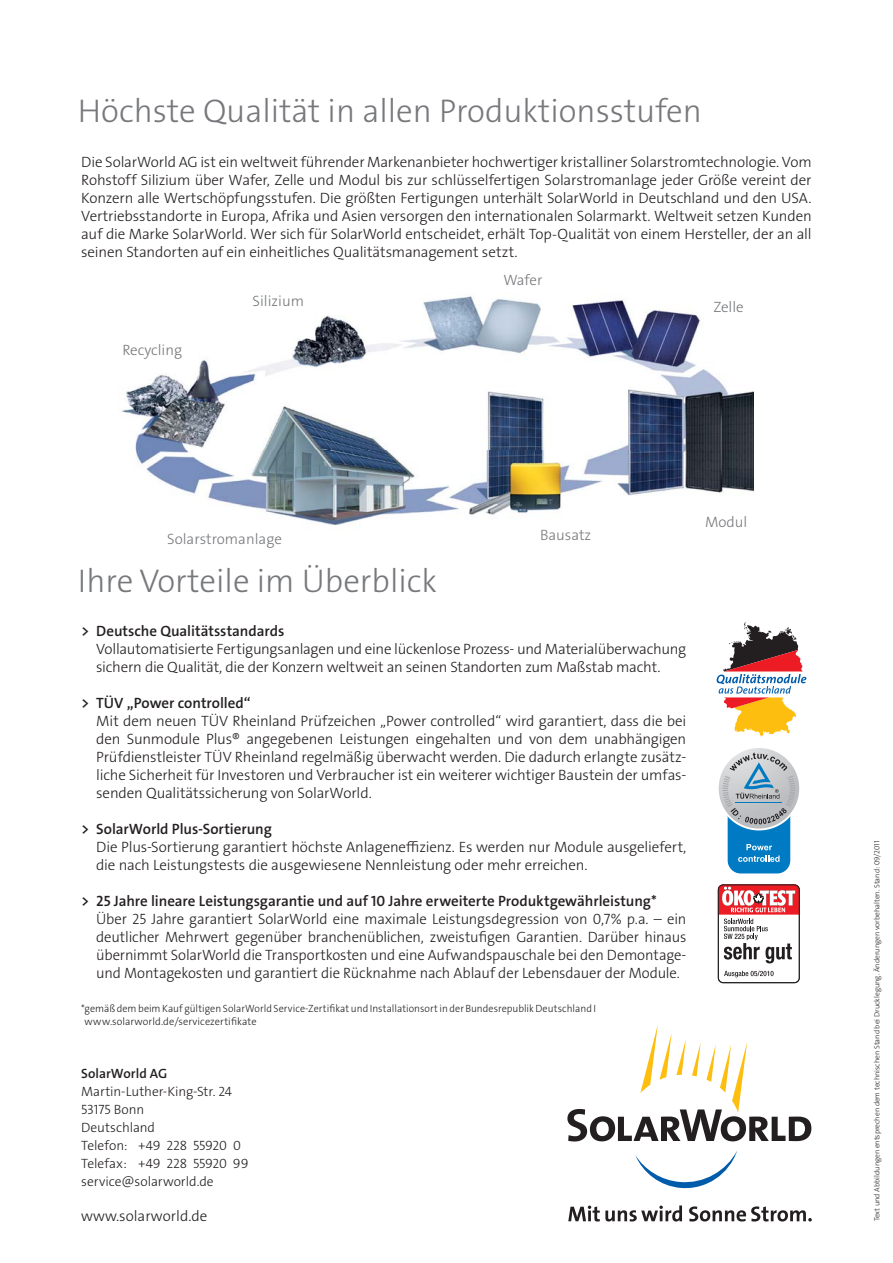
<style>
.page{position:relative;width:893px;height:1263px;background:#fff}
.page>*{position:absolute;margin:0;border:0;box-sizing:border-box;transform-origin:0 0}
.t1{font:33px "The Sans LP3 Lig";color:#77787b}
.t2{font:15px/18px "The Sans LP3 Lig";letter-spacing:-.01em;color:#231f20}
.t3{font:300 15px/18px "The Sans";letter-spacing:-.015em;color:#231f20;text-align:justify}
.t4{font:15px "The Sans LP6 Se Bld";color:#231f20}
.t5{font:15px "The Sans LP3 Lig";color:#77787b}
.t6{font:13.5px/18px "The Sans LP3 Lig";color:#231f20}
.t7{font:13.5px "The Sans LP6 Se Bld";color:#231f20}
.t8{font:10.5px/12.6px "The Sans LP3 Lig";letter-spacing:.005em;color:#231f20;scale:.96 1}
.t9{font:7.5px "The Sans LP3 Lig";color:#231f20}
</style>
<div class="page">
<svg style="left:568px;top:1205px;width:114px;height:16px"></svg>
<svg style="left:689px;top:1206px;width:123px;height:15px"></svg>
<svg style="left:567px;top:1024px;width:244px;height:117px"></svg>
<svg style="left:635px;top:1151px;width:102px;height:38px"></svg>
<img style="left:122px;top:296px;width:632px;height:229px">
<div style="left:718px;top:884px;width:82px;height:99px;border:1px solid #231f20;border-radius:5px"></div>
<svg style="left:724px;top:971px;width:50px;height:6px"></svg>
<svg style="left:717px;top:884px;width:83px;height:79px"></svg>
<svg style="left:717px;top:622px;width:89px;height:114px"></svg>
<div style="left:728px;top:788px;width:62px;height:85px;background:#007ac2;border-radius:13px"></div>
<svg style="left:738px;top:844px;width:41px;height:18px"></svg>
<svg style="left:718px;top:748px;width:82px;height:82px"></svg>
<h1 class="t1" style="left:78px;top:95px;width:625px">Höchste Qualität in allen Produktionsstufen</h1>
<p class="t3" style="left:81px;top:154px;width:732px">Die SolarWorld AG ist ein weltweit führender Markenanbieter hochwertiger kristalliner Solarstromtechnologie. Vom Rohstoff Silizium über Wafer, Zelle und Modul bis zur schlüsselfertigen Solarstromanlage jeder Größe vereint der Konzern alle Wertschöpfungsstufen. Die größten Fertigungen unterhält SolarWorld in Deutschland und den USA.<br>Vertriebsstandorte in Europa, Afrika und Asien versorgen den internationalen Solarmarkt. Weltweit setzen Kunden auf die Marke SolarWorld. Wer sich für SolarWorld entscheidet, erhält Top-Qualität von einem Hersteller, der an all seinen Standorten auf ein einheitliches Qualitätsmanagement setzt.</p>
<p class="t5" style="left:122px;top:343px;width:61px">Recycling</p>
<p class="t5" style="left:252px;top:294px;width:53px">Silizium</p>
<p class="t5" style="left:503px;top:272px;width:40px">Wafer</p>
<p class="t5" style="left:713px;top:300px;width:32px">Zelle</p>
<p class="t5" style="left:167px;top:532px;width:116px">Solarstromanlage</p>
<p class="t5" style="left:540px;top:528px;width:53px">Bausatz</p>
<h1 class="t1" style="left:78px;top:565px;width:361px">Ihre Vorteile im Überblick</h1>
<p class="t4" style="left:81px;top:623px;width:205px">&gt; Deutsche Qualitätsstandards</p>
<p class="t2" style="left:96px;top:640px;width:592px">Vollautomatisierte Fertigungsanlagen und eine lückenlose Prozess- und Materialüberwachung sichern die Qualität, die der Konzern weltweit an seinen Standorten zum Maßstab macht.</p>
<p class="t4" style="left:81px;top:695px;width:171px">&gt; TÜV „Power controlled“</p>
<p class="t2" style="left:96px;top:712px;width:592px;text-align:justify">Mit dem neuen TÜV Rheinland Prüfzeichen „Power controlled“ wird garantiert, dass die bei den Sunmodule Plus® angegebenen Leistungen eingehalten und von dem unabhängigen Prüfdienstleister TÜV Rheinland regelmäßig überwacht werden. Die dadurch erlangte zusätz&shy;liche Sicherheit für Investoren und Verbraucher ist ein weiterer wichtiger Baustein der umfas&shy;senden Qualitätssicherung von SolarWorld.</p>
<p class="t4" style="left:81px;top:821px;width:192px">&gt; SolarWorld Plus-Sortierung</p>
<p class="t2" style="left:96px;top:838px;width:592px">Die Plus-Sortierung garantiert höchste Anlageneffizienz. Es werden nur Module ausgeliefert, die nach Leistungstests die ausgewiesene Nennleistung oder mehr erreichen.</p>
<p class="t4" style="left:81px;top:893px;width:577px">&gt; 25 Jahre lineare Leistungsgarantie und auf 10 Jahre erweiterte Produktgewährleistung*</p>
<p class="t2" style="left:96px;top:910px;width:592px;text-align:justify">Über 25 Jahre garantiert SolarWorld eine maximale Leistungsdegression von 0,7% p.a. – ein deutlicher Mehrwert gegenüber branchenüblichen, zweistufigen Garantien. Darüber hinaus übernimmt SolarWorld die Transportkosten und eine Aufwandspauschale bei den Demontage&shy;und Montagekosten und garantiert die Rücknahme nach Ablauf der Lebensdauer der Module.</p>
<p class="t8" style="left:85px;top:1003px;width:534px;text-indent:-3px">* gemäß dem beim Kauf gültigen SolarWorld Service-Zertifikat und Installationsort in der Bundesrepublik Deutschland I www.solarworld.de/servicezertifikate</p>
<p class="t7" style="left:81px;top:1067px;width:88px">SolarWorld AG</p>
<p class="t6" style="left:81px;top:1083px;width:169px">Martin-Luther-King-Str. 24<br>53175 Bonn<br>Deutschland<br>Telefon: +49 228 55920 0<br>Telefax: +49 228 55920 99 service@solarworld.de</p>
<p class="t2" style="left:81px;top:1208px;width:128px">www.solarworld.de</p>
<p class="t5" style="left:705px;top:514px;width:44px">Modul</p>
<p class="t9" style="left:873px;top:1221px;width:382px;rotate:-90deg">Text und Abbildungen entsprechen dem technischen Stand bei Drucklegung. Änderungen vorbehalten. Stand: 09/2011</p>
</div>
